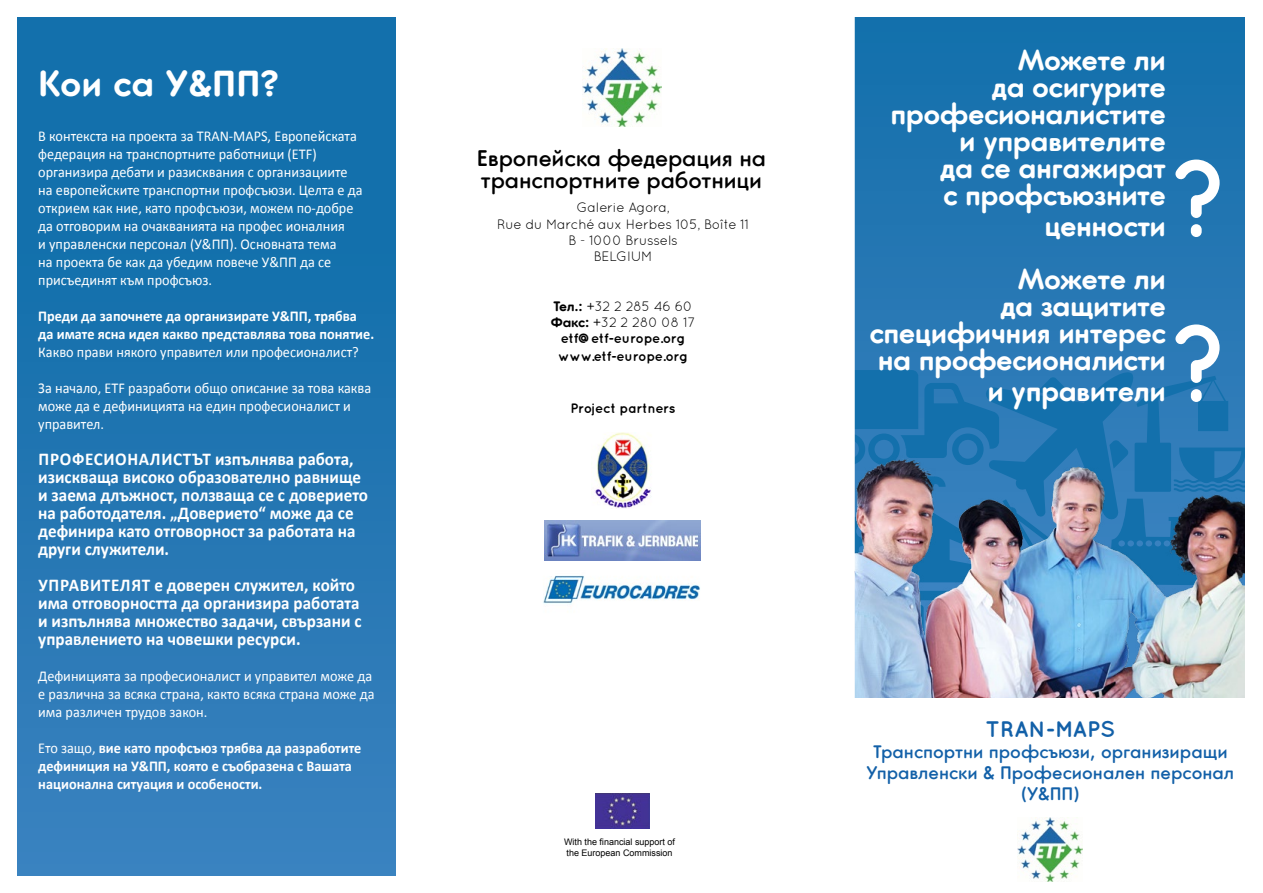
<style>
.page{position:relative;width:1263px;height:893px;background:#fff}
.page>*{position:absolute;margin:0;border:0;box-sizing:border-box;transform-origin:0 0}
.t1{font:700 110.7px/164.9px "Quicksand";color:#fff}
.t2{font:700 36px "Core Sans G Rounded";color:#fff}
.t3{font:700 28.5px/27px "Core Sans G Rounded";letter-spacing:-.02em;color:#fff;text-align:right}
.t4{font:500 22.5px/22.5px "Core Sans G Rounded";letter-spacing:-.005em;color:#000}
.t5{font:700 22.5px "Quicksand";color:#1260a8}
.t6{font:700 18px/18px "Calibri";color:#fff;scale:.95 1}
.t7{font:500 18px/21px "Core Sans G Rounded";color:#1260a8;text-align:center}
.t8{font:15px/18px "Calibri";color:#fff;scale:.95 1}
.t9{font:700 15px/18px "Calibri";color:#fff;scale:.95 1}
.t10{font:13.65px/16.4px "Quicksand";letter-spacing:-.02em;color:#000;text-align:center}
.t11{font:700 13.65px "Quicksand";letter-spacing:-.02em;color:#000}
.t12{font:9px/10.8px "Arial";color:#000}
.s1{font-weight:400}
.s2{font-family:"Core Sans G Rounded";font-weight:700}
.s3{font-weight:700}
</style>
<div class="page">
<div style="left:17px;top:17px;width:378px;height:859px;background:linear-gradient(to bottom,#0b6ca8,#3880bd)"></div>
<img style="left:595px;top:793px;width:54px;height:36px">
<img style="left:1017px;top:817px;width:65px;height:64px">
<img style="left:583px;top:49px;width:79px;height:78px">
<img style="left:543px;top:575px;width:157px;height:30px">
<img style="left:544px;top:521px;width:156px;height:39px">
<img style="left:591px;top:433px;width:60px;height:75px">
<img style="left:854px;top:17px;width:391px;height:681px">
<h2 class="t2" style="left:38px;top:62px;width:242px">Кои са У&amp;ПП?</h2>
<p class="t8" style="left:38px;top:127px;width:343px">В контекста на проекта за TRAN-MAPS, Европейската федерация на транспортните работници (ETF) организира дебати и разисквания с организациите на европейските транспортни профсъюзи. Целта е да открием как ние, като профсъюзи, можем по-добре да отговорим на очакванията на профес ионалния<br>и управленски персонал (У&amp;ПП). Основната тема<br>на проекта бе как да убедим повече У&amp;ПП да се присъединят към профсъюз.</p>
<p class="t9" style="left:38px;top:307px;width:355px">Преди да започнете да организирате У&amp;ПП, трябва да имате ясна идея какво представлява това понятие.</p>
<p class="t8" style="left:38px;top:343px;width:339px">Какво прави някого управител или професионалист?</p>
<p class="t8" style="left:38px;top:379px;width:352px">За начало, ETF разработи общо описание за това каква може да е дефиницията на един професионалист и управител.</p>
<p class="t6" style="left:38px;top:450px;width:349px">ПРОФЕСИОНАЛИСТЪТ изпълнява работа, изискваща високо образователно равнище и заема длъжност, ползваща се с доверието на работодателя. „Доверието“ може да се дефинира като отговорност за работата на други служители.</p>
<p class="t6" style="left:38px;top:576px;width:342px">УПРАВИТЕЛЯТ е доверен служител, който има отговорността да организира работата и изпълнява множество задачи, свързани с управлението на човешки ресурси.</p>
<p class="t8" style="left:38px;top:667px;width:355px">Дефиницията за професионалист и управител може да е различна за всяка страна, както всяка страна може да има различен трудов закон.</p>
<p class="t9" style="left:38px;top:739px;width:342px"><span class="s1">Ето защо,</span> вие като профсъюз трябва да разработите дефиниция на У&amp;ПП, която е съобразена с Вашата национална ситуация и особености.</p>
<h3 class="t4" style="left:477px;top:147px;width:291px">Европейска федерация на транспортните работници</h3>
<p class="t10" style="left:497px;top:199px;width:253px">Galerie Agora,<br>Rue du Marché aux Herbes 105, Boîte 11<br>B - 1000 Brussels<br>BELGIUM</p>
<p class="t10" style="left:551px;top:297px;width:146px"><span class="s2">Teл.:</span> +32 2 285 46 60<br><span class="s2">Факс:</span> +32 2 280 08 17 <span class="s3">etf@etf-europe.org</span></p>
<p class="t11" style="left:558px;top:348px;width:131px">www.etf-europe.org</p>
<p class="t11" style="left:571px;top:400px;width:107px">Project partners</p>
<h3 class="t3" style="left:890px;top:47px;width:277px">Можете ли<br>да осигурите професионалистите и управителите<br>да се ангажират<br>с профсъюзните</h3>
<h3 class="t3" style="left:1017px;top:199px;width:150px;line-height:53.6px">ценности<br>Можете ли</h3>
<h3 class="t3" style="left:869px;top:293px;width:298px;text-align:justify;text-indent:131px">да защитите специфичния интерес на професионалисти</h3>
<h3 class="t3" style="left:987px;top:378px;width:180px">и управители</h3>
<h1 class="t1" style="left:1170px;top:112px;width:61px">? ?</h1>
<p class="t12" style="left:564px;top:837px;width:113px">With the financial support of the European Commission</p>
<h3 class="t5" style="left:985px;top:715px;width:131px">TRAN-MAPS</h3>
<p class="t7" style="left:866px;top:741px;width:369px">Транспортни профсъюзи, организиращи<br>Управленски &amp; Професионален персонал (У&amp;ПП)</p>
</div>
